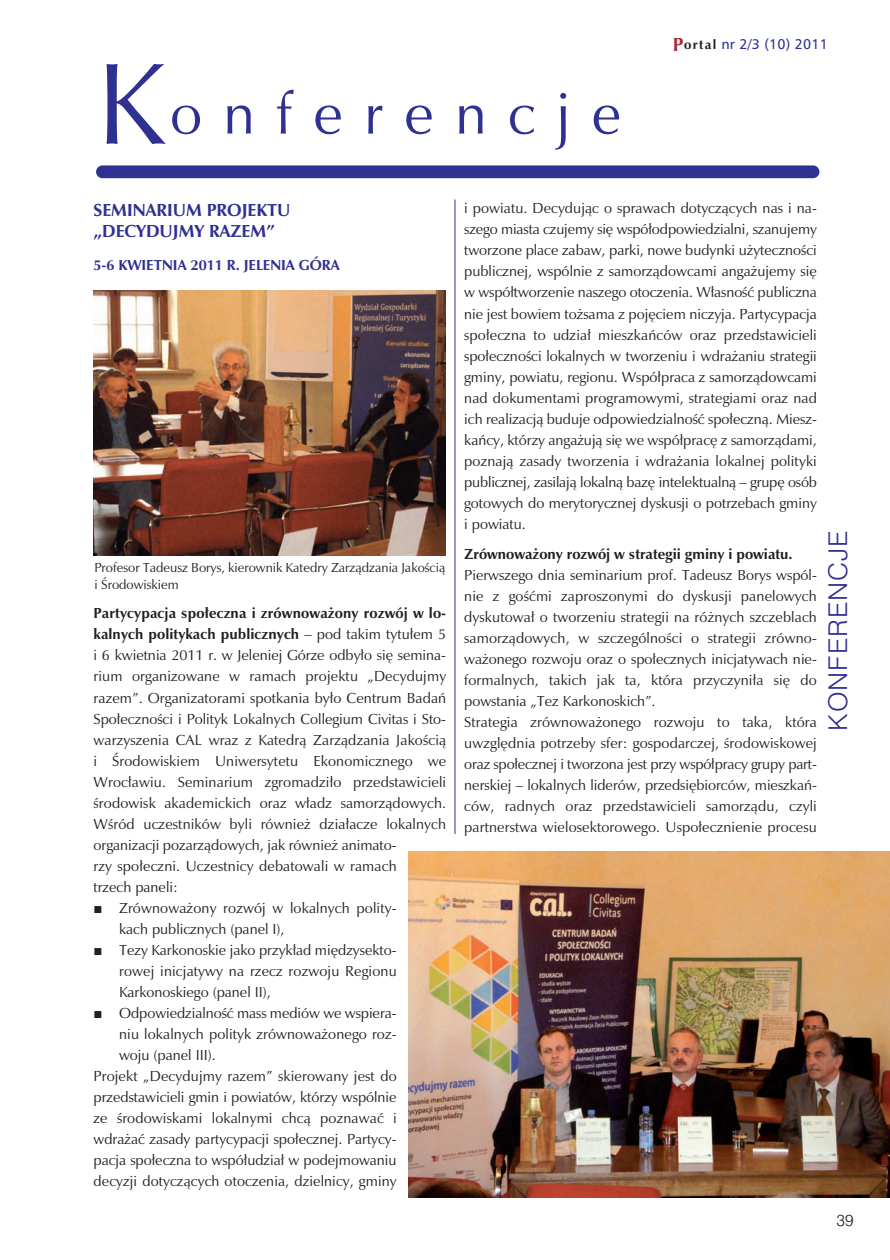
<style>
.page{position:relative;width:890px;height:1260px;background:#fff}
.page>*{position:absolute;margin:0;border:0;box-sizing:border-box;transform-origin:0 0}
.t1{font:60px "Zapf Humnst PL";letter-spacing:.35em;color:#2e3092}
.t2{font:24px "Swis 721 Lt PL";letter-spacing:.04em;color:#2e3092;scale:1.05 1}
.t3{font:700 18px/21.6px "Zapf Humnst PL";color:#2e3092}
.t4{font:15px/21px "Zapf Humnst PL";letter-spacing:.01em;color:#231f20}
.t5{font:700 15px "Zapf Humnst PL";color:#231f20}
.t6{font:700 15px "Zapf Humnst PL";color:#2e3092}
.t7{font:15px "Swis 721 Lt PL";color:#231f20}
.t8{font:13.5px/16.2px "Zapf Humnst PL";color:#231f20}
.t9{font:13.5px "Humnst 777 PL";letter-spacing:.015em;color:#2e3092}
.s1{font-size:120px}
.s2{font-family:"Zapf Humnst PL";font-weight:700;font-size:19.5px;color:#a72b39}
.s3{font-family:"Zapf Humnst PL";font-weight:700;color:#231f20}
.s4{font-weight:700}
.s5{font-family:"Garamond"}
</style>
<div class="page">
<img style="left:93px;top:165px;width:796px;height:1033px">
<h1 class="t1" style="left:96px;top:78px;width:526px"><span class="s1">K</span>onferencje</h1>
<p class="t9" style="left:672px;top:37px;width:157px"><span class="s2">P</span><span class="s3">ortal</span> nr 2/3 (10) 2011</p>
<p class="t3" style="left:94px;top:199px;width:198px">SEMINARIUM PROJEKTU „DECYDUJMY RAZEM”</p>
<p class="t6" style="left:94px;top:256px;width:247px">5-6 KWIETNIA 2011 R. JELENIA GÓRA</p>
<p class="t8" style="left:94px;top:559px;width:352px">Profesor Tadeusz Borys, kierownik Katedry Zarządzania Jakością i Środowiskiem</p>
<p class="t4" style="left:94px;top:602px;width:354px"><span class="s4">Partycypacja społeczna i zrównoważony rozwój w lo&shy;kalnych politykach publicznych</span> – pod takim tytułem 5 i 6 kwietnia 2011 r. w Jeleniej Górze odbyło się semina&shy;rium organizowane w ramach projektu „Decydujmy razem”. Organizatorami spotkania było Centrum Badań Społeczności i Polityk Lokalnych Collegium Civitas i Sto&shy;warzyszenia CAL wraz z Katedrą Zarządzania Jakością i Środowiskiem Uniwersytetu Ekonomicznego we Wrocławiu. Seminarium zgromadziło przedstawicieli środowisk akademickich oraz władz samorządowych.<br>Wśród uczestników byli również działacze lokalnych organizacji pozarządowych, jak również animato-<br>rzy społeczni. Uczestnicy debatowali w ramach<br>trzech paneli:</p>
<p class="t4" style="left:119px;top:896px;width:279px;text-indent:-26px"><span class="s5">■</span> Zrównoważony rozwój w lokalnych polity&shy;kach publicznych (panel I),</p>
<p class="t4" style="left:119px;top:938px;width:279px;text-align:justify;text-indent:-26px"><span class="s5">■</span> Tezy Karkonoskie jako przykład międzysekto&shy;rowej inicjatywy na rzecz rozwoju Regionu Karkonoskiego (panel II),</p>
<p class="t4" style="left:94px;top:1001px;width:304px"><span class="s5">■</span> Odpowiedzialność mass mediów we wspiera-</p>
<p class="t4" style="left:119px;top:1022px;width:279px">niu lokalnych polityk zrównoważonego roz-</p>
<p class="t4" style="left:119px;top:1043px;width:98px">woju (panel III).</p>
<p class="t4" style="left:94px;top:1064px;width:304px">Projekt „Decydujmy razem” skierowany jest do</p>
<p class="t4" style="left:94px;top:1085px;width:304px">przedstawicieli gmin i powiatów, którzy wspólnie</p>
<p class="t4" style="left:94px;top:1106px;width:304px">ze środowiskami lokalnymi chcą poznawać i</p>
<p class="t4" style="left:94px;top:1127px;width:304px">wdrażać zasady partycypacji społecznej. Partycy-</p>
<p class="t4" style="left:94px;top:1148px;width:304px">pacja społeczna to współudział w podejmowaniu</p>
<p class="t4" style="left:94px;top:1169px;width:304px">decyzji dotyczących otoczenia, dzielnicy, gminy</p>
<p class="t4" style="left:464px;top:198px;width:354px;text-align:justify">i powiatu. Decydując o sprawach dotyczących nas i na&shy;szego miasta czujemy się współodpowiedzialni, szanujemy tworzone place zabaw, parki, nowe budynki użyteczności publicznej, wspólnie z samorządowcami angażujemy się w współtworzenie naszego otoczenia. Własność publiczna nie jest bowiem tożsama z pojęciem niczyja. Partycypacja społeczna to udział mieszkańców oraz przedstawicieli społeczności lokalnych w tworzeniu i wdrażaniu strategii gminy, powiatu, regionu. Współpraca z samorządowcami nad dokumentami programowymi, strategiami oraz nad ich realizacją buduje odpowiedzialność społeczną. Miesz&shy;kańcy, którzy angażują się we współpracę z samorządami, poznają zasady tworzenia i wdrażania lokalnej polityki publicznej, zasilają lokalną bazę intelektualną – grupę osób gotowych do merytorycznej dyskusji o potrzebach gminy i powiatu.</p>
<p class="t5" style="left:464px;top:544px;width:329px">Zrównoważony rozwój w strategii gminy i powiatu.</p>
<p class="t4" style="left:464px;top:564px;width:354px">Pierwszego dnia seminarium prof. Tadeusz Borys wspól&shy;nie z gośćmi zaproszonymi do dyskusji panelowych dyskutował o tworzeniu strategii na różnych szczeblach samorządowych, w szczególności o strategii zrówno&shy;ważonego rozwoju oraz o społecznych inicjatywach nie&shy;formalnych, takich jak ta, która przyczyniła się do powstania „Tez Karkonoskich”.<br>Strategia zrównoważonego rozwoju to taka, która uwzględnia potrzeby sfer: gospodarczej, środowiskowej oraz społecznej i tworzona jest przy współpracy grupy part&shy;nerskiej – lokalnych liderów, przedsiębiorców, mieszkań&shy;ców, radnych oraz przedstawicieli samorządu, czyli partnerstwa wielosektorowego. Uspołecznienie procesu</p>
<h2 class="t2" style="left:824px;top:730px;width:192px;rotate:-90deg">KONFERENCJE</h2>
<p class="t7" style="left:836px;top:1211px;width:19px">39</p>
</div>
